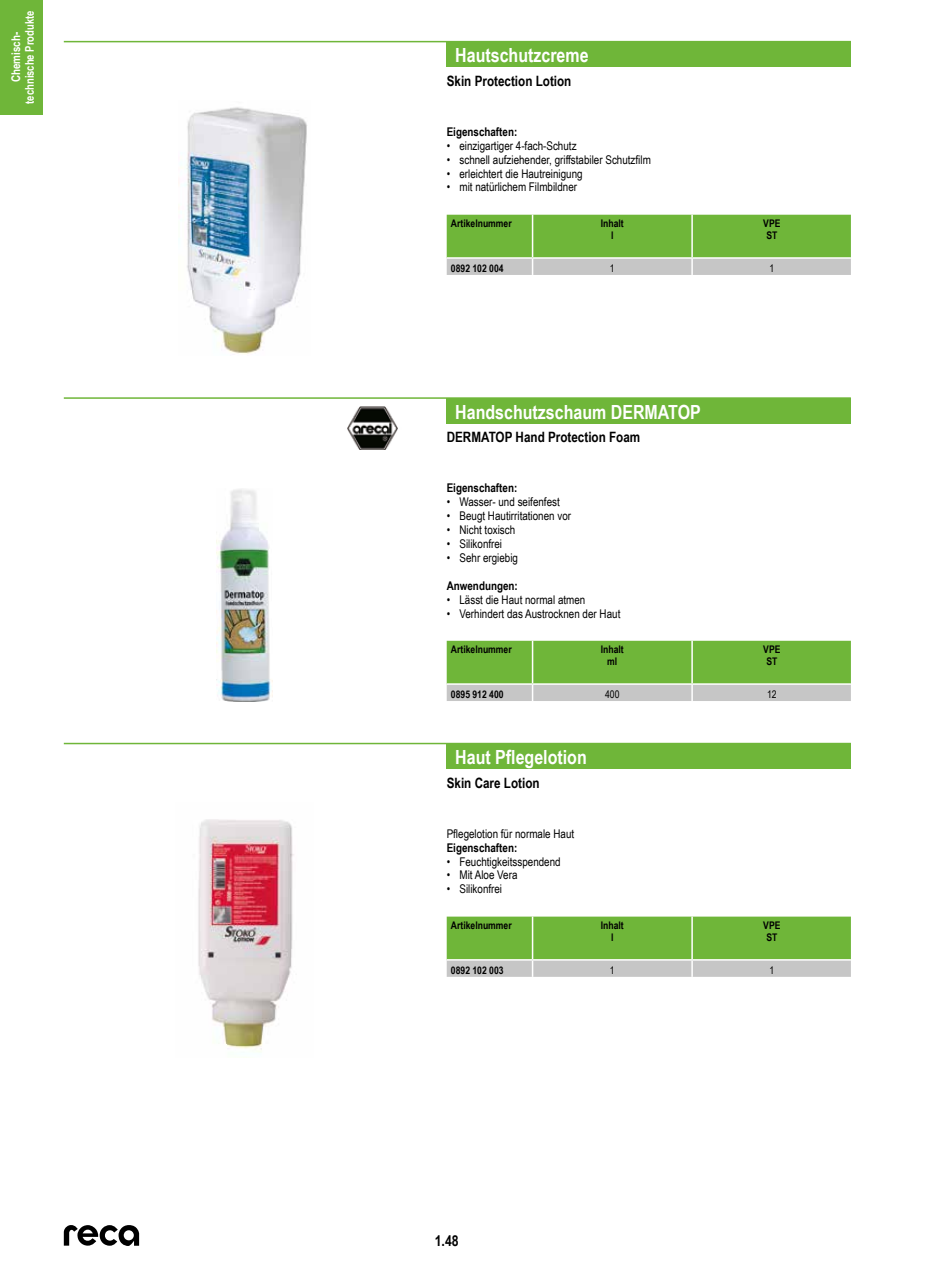
<style>
.page{position:relative;width:936px;height:1263px;background:#fff}
.page>*{position:absolute;margin:0;border:0;box-sizing:border-box;transform-origin:0 0}
.t1{font:700 19.5px "Arial Narrow";color:#fff}
.t2{font:700 15px "Arial Narrow";color:#000}
.t3{font:700 14.25px "Arial Narrow";color:#000}
.t4{font:12px "Arial Narrow";color:#000}
.t5{font:700 12px "Arial Narrow";color:#000}
.t6{font:700 12px/13.5px "Arial Narrow";color:#fff;text-align:center}
.t7{font:700 10.5px/12px "Arial Narrow";color:#000;text-align:center}
.t8{font:10.5px "Arial Narrow";color:#000}
</style>
<div class="page">
<svg style="left:64px;top:1225px;width:75px;height:21px"></svg>
<div style="left:0;top:0;width:43px;height:114px;background:#6fb639"></div>
<hr style="left:64px;top:41px;width:786px;height:1px;background:#6fb639">
<div style="left:446px;top:42px;width:404px;height:25px;background:#6fb639"></div>
<svg style="left:446px;top:215px;width:404px;height:60px;background:#8bbd66"></svg>
<img style="left:181px;top:107px;width:126px;height:247px">
<hr style="left:64px;top:397px;width:786px;height:2px;background:#6fb639">
<div style="left:446px;top:398px;width:404px;height:26px;background:#6fb639"></div>
<svg style="left:446px;top:641px;width:404px;height:60px;background:#8bbc65"></svg>
<img style="left:347px;top:407px;width:51px;height:42px">
<img style="left:216px;top:489px;width:57px;height:212px">
<hr style="left:64px;top:743px;width:786px;height:1px;background:#6fb639">
<div style="left:446px;top:743px;width:404px;height:26px;background:#6fb639"></div>
<svg style="left:446px;top:916px;width:404px;height:61px;background:#8cbd67"></svg>
<img style="left:198px;top:819px;width:96px;height:233px">
<p class="t6" style="left:9px;top:104px;width:94px;rotate:-90deg">Chemisch&shy;technische Produkte</p>
<h1 class="t1" style="left:455px;top:41px;width:135px">Hautschutzcreme</h1>
<p class="t3" style="left:446px;top:70px;width:126px">Skin Protection Lotion</p>
<p class="t5" style="left:446px;top:122px;width:72px">Eigenschaften:</p>
<p class="t4" style="left:446px;top:137px;width:131px">• einzigartiger 4-fach-Schutz</p>
<p class="t4" style="left:446px;top:151px;width:206px">• schnell aufziehender, griffstabiler Schutzfilm</p>
<p class="t4" style="left:446px;top:165px;width:137px">• erleichtert die Hautreinigung</p>
<p class="t4" style="left:446px;top:178px;width:132px">• mit natürlichem Filmbildner</p>
<p class="t7" style="left:451px;top:216px;width:62px">Artikelnummer</p>
<p class="t7" style="left:600px;top:216px;width:24px">Inhalt l</p>
<p class="t7" style="left:763px;top:216px;width:19px;text-align:left">VPE<br>ST</p>
<p class="t7" style="left:451px;top:262px;width:54px">0892 102 004</p>
<p class="t8" style="left:610px;top:261px;width:6px">1</p>
<p class="t8" style="left:769px;top:261px;width:6px">1</p>
<h1 class="t1" style="left:455px;top:397px;width:247px">Handschutzschaum DERMATOP</h1>
<p class="t3" style="left:446px;top:427px;width:195px">DERMATOP Hand Protection Foam</p>
<p class="t5" style="left:446px;top:479px;width:72px">Eigenschaften:</p>
<p class="t4" style="left:446px;top:493px;width:115px">• Wasser- und seifenfest</p>
<p class="t4" style="left:446px;top:507px;width:126px">• Beugt Hautirritationen vor</p>
<p class="t4" style="left:446px;top:521px;width:70px">• Nicht toxisch</p>
<p class="t4" style="left:446px;top:535px;width:57px">• Silikonfrei</p>
<p class="t4" style="left:446px;top:549px;width:73px">• Sehr ergiebig</p>
<p class="t5" style="left:446px;top:576px;width:73px">Anwendungen:</p>
<p class="t4" style="left:446px;top:591px;width:140px">• Lässt die Haut normal atmen</p>
<p class="t4" style="left:446px;top:604px;width:175px">• Verhindert das Austrocknen der Haut</p>
<p class="t7" style="left:451px;top:642px;width:62px">Artikelnummer</p>
<p class="t7" style="left:600px;top:642px;width:24px">Inhalt ml</p>
<p class="t7" style="left:763px;top:642px;width:19px;text-align:left">VPE<br>ST</p>
<p class="t7" style="left:451px;top:688px;width:54px">0895 912 400</p>
<p class="t8" style="left:605px;top:687px;width:16px">400</p>
<p class="t8" style="left:767px;top:687px;width:11px">12</p>
<h1 class="t1" style="left:455px;top:742px;width:133px">Haut Pflegelotion</h1>
<p class="t3" style="left:446px;top:772px;width:94px">Skin Care Lotion</p>
<p class="t4" style="left:446px;top:825px;width:129px">Pflegelotion für normale Haut</p>
<p class="t5" style="left:446px;top:838px;width:72px">Eigenschaften:</p>
<p class="t4" style="left:446px;top:852px;width:115px">• Feuchtigkeitsspendend</p>
<p class="t4" style="left:446px;top:866px;width:72px">• Mit Aloe Vera</p>
<p class="t4" style="left:446px;top:880px;width:57px">• Silikonfrei</p>
<p class="t7" style="left:451px;top:918px;width:62px">Artikelnummer</p>
<p class="t7" style="left:600px;top:918px;width:24px">Inhalt l</p>
<p class="t7" style="left:763px;top:918px;width:19px;text-align:left">VPE<br>ST</p>
<p class="t7" style="left:451px;top:964px;width:54px">0892 102 003</p>
<p class="t8" style="left:610px;top:963px;width:6px">1</p>
<p class="t8" style="left:769px;top:963px;width:6px">1</p>
<p class="t2" style="left:434px;top:1229px;width:25px">1.48</p>
</div>
